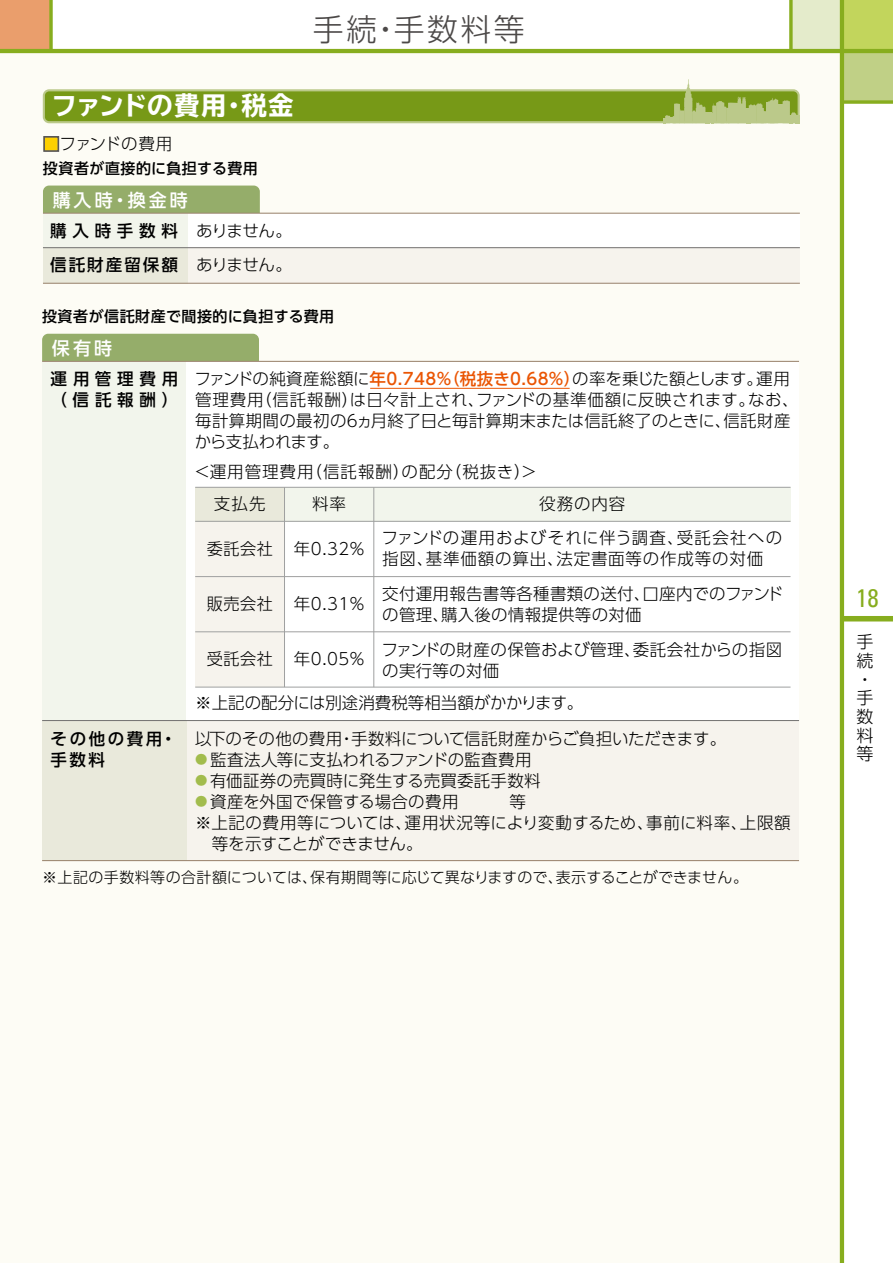
<style>
.page{position:relative;width:893px;height:1263px;background:#fff}
.page>*{position:absolute;margin:0;border:0;box-sizing:border-box;transform-origin:0 0}
.t1{font:300 30.9px "UD Shin Go Pro";letter-spacing:.08em;color:#4c4948}
.t2{font:700 expanded 25.5px "TBUD Go Std";color:#fff}
.t3{font:condensed 25.5px "Univers";color:#87ad1e}
.t4{font:500 18px "UD Shin Go Pro";letter-spacing:.17em;color:#fff}
.t5{font:300 16.95px/18.8px "UD Shin Go Pro";color:#000}
.t6{font:300 16.5px/21px "UD Shin Go Pro";letter-spacing:.015em;color:#000}
.t7{font:300 16.5px/21px "UD Shin Go Pro";letter-spacing:.05em;color:#000}
.t8{font:300 16.5px "UD Shin Go Pro";letter-spacing:-.005em;color:#000}
.t9{font:500 16.5px/34.5px "UD Shin Go Pro";letter-spacing:.12em;color:#000}
.t10{font:300 16.5px "UD Shin Go Pro";letter-spacing:.06em;color:#000}
.t11{font:300 16.5px "UD Shin Go Pro";letter-spacing:-.015em;color:#000}
.t12{font:300 16.5px "UD Shin Go Pro";letter-spacing:-.03em;color:#000}
.t13{font:500 16.5px/21px "UD Shin Go Pro";letter-spacing:.35em;color:#000}
.t14{font:500 16.5px/21.3px "UD Shin Go Pro";letter-spacing:.155em;color:#000}
.t15{font:300 16.5px "UD Shin Go Pro";letter-spacing:-.025em;color:#000}
.t16{font:300 15px "UD Shin Go Pro";letter-spacing:.01em;color:#000}
.t17{font:500 15px "UD Shin Go Pro";letter-spacing:.035em;color:#000}
.s1{color:#fdd000}
.s2{font-weight:300}
.s3{font-weight:500;color:#ea5504}
.s4{font-size:12.3px;color:#a2bc4d}
</style>
<div class="page">
<div style="left:0;top:0;width:51px;height:51px;background:#ea9e6c"></div>
<div style="left:842px;top:0;width:51px;height:51px;background:#c2d55c"></div>
<div style="left:842px;top:51px;width:51px;height:51px;background:#c0d086"></div>
<div style="left:791px;top:0;width:51px;height:51px;background:#e4ebcb"></div>
<svg style="left:49px;top:0;width:4px;height:49px"></svg>
<div style="left:0;top:51px;width:842px;height:1212px;background:#fdfcf5"></div>
<div style="left:842px;top:616px;width:51px;height:5px;background:#87ad1e"></div>
<hr style="left:840px;top:0;width:4px;height:1263px;background:#87ad1e">
<hr style="left:0;top:49px;width:893px;height:4px;background:#87ad1e">
<svg style="left:844px;top:100px;width:49px;height:4px"></svg>
<svg style="left:789px;top:0;width:4px;height:49px"></svg>
<div style="left:42px;top:334px;width:217px;height:34px;background:#95ad6a;border-radius:6px"></div>
<div style="left:42px;top:361px;width:757px;height:499px;background:#fff"></div>
<div style="left:42px;top:361px;width:145px;height:499px;background:#f2f5ec"></div>
<div style="left:42px;top:720px;width:757px;height:140px;background:linear-gradient(to right,#edece1,#faf6f2)"></div>
<hr style="left:186px;top:361px;width:1px;height:359px;background:#fff">
<hr style="left:42px;top:361px;width:757px;height:1px;background:#9d8771">
<hr style="left:42px;top:860px;width:757px;height:1px;background:#9d8771">
<hr style="left:42px;top:720px;width:757px;height:1px;background:#727171">
<div style="left:195px;top:487px;width:595px;height:34px;background:#f2f5ec"></div>
<div style="left:195px;top:487px;width:89px;height:200px;background:linear-gradient(to bottom,#eeede2,#f9f5f1)"></div>
<hr style="left:195px;top:521px;width:595px;height:1px;background:#9fa0a0">
<hr style="left:195px;top:576px;width:595px;height:1px;background:#9fa0a0">
<hr style="left:195px;top:687px;width:595px;height:1px;background:#9fa0a0">
<hr style="left:195px;top:631px;width:595px;height:1px;background:#9fa0a0">
<hr style="left:195px;top:487px;width:595px;height:1px;background:#9fa0a0">
<hr style="left:284px;top:487px;width:1px;height:200px;background:#9fa0a0">
<hr style="left:373px;top:487px;width:1px;height:200px;background:#9fa0a0">
<div style="left:43px;top:186px;width:217px;height:34px;background:#95ad6a;border-radius:6px"></div>
<div style="left:43px;top:213px;width:757px;height:70px;background:#fff"></div>
<div style="left:43px;top:213px;width:145px;height:70px;background:#f2f5ec"></div>
<div style="left:43px;top:248px;width:757px;height:35px;background:linear-gradient(to right,#edece1,#faf6f2)"></div>
<hr style="left:43px;top:283px;width:757px;height:1px;background:#9d8771">
<hr style="left:43px;top:213px;width:757px;height:1px;background:#9d8771">
<hr style="left:43px;top:247px;width:757px;height:1px;background:#727171">
<svg style="left:43px;top:79px;width:757px;height:44px"></svg>
<div style="left:43px;top:136px;width:16px;height:16px;border:2px solid #595757"></div>
<hr style="left:370px;top:388px;width:200px;height:1px;background:#ea5504">
<h2 class="t2" style="left:51px;top:92px;width:244px">ファンドの費用・税金</h2>
<p class="t15" style="left:43px;top:131px;width:131px"><span class="s1">■</span>ファンドの費用</p>
<p class="t17" style="left:43px;top:157px;width:216px">投資者が直接的に負担する費用</p>
<p class="t4" style="left:53px;top:185px;width:137px">購入時・換金時</p>
<p class="t9" style="left:50px;top:213px;width:243px">購入時手数料 <span class="s2">ありません。</span>信託財産留保額 <span class="s2">ありません。</span></p>
<h1 class="t1" style="left:313px;top:4px;width:213px">手続・手数料等</h1>
<p class="t17" style="left:42px;top:305px;width:294px">投資者が信託財産で間接的に負担する費用</p>
<p class="t4" style="left:52px;top:334px;width:62px">保有時</p>
<p class="t13" style="left:51px;top:368px;width:129px">運用管理費用（ 信託報酬）</p>
<p class="t14" style="left:51px;top:727px;width:127px">その他の費用・手数料</p>
<p class="t6" style="left:194px;top:368px;width:606px">ファンドの純資産総額に<span class="s3">年0.748％（税抜き0.68％）</span>の率を乗じた額とします。運用管理費用（信託報酬）は日々計上され、ファンドの基準価額に反映されます。なお、毎計算期間の最初の6ヵ月終了日と毎計算期末または信託終了のときに、信託財産から支払われます。</p>
<p class="t10" style="left:194px;top:459px;width:345px">＜運用管理費用（信託報酬）の配分（税抜き）＞</p>
<p class="t6" style="left:214px;top:493px;width:53px">支払先</p>
<p class="t6" style="left:207px;top:538px;width:67px">委託会社</p>
<p class="t6" style="left:312px;top:493px;width:35px">料率</p>
<p class="t6" style="left:294px;top:538px;width:73px">年0.32％</p>
<p class="t6" style="left:207px;top:592px;width:67px">販売会社</p>
<p class="t6" style="left:294px;top:592px;width:73px">年0.31％</p>
<p class="t6" style="left:539px;top:493px;width:88px">役務の内容</p>
<p class="t7" style="left:381px;top:527px;width:402px">ファンドの運用およびそれに伴う調査、受託会社への指図、基準価額の算出、法定書面等の作成等の対価</p>
<p class="t6" style="left:382px;top:583px;width:403px">交付運用報告書等各種書類の送付、口座内でのファンドの管理、購入後の情報提供等の対価</p>
<p class="t6" style="left:207px;top:648px;width:67px">受託会社</p>
<p class="t6" style="left:294px;top:648px;width:73px">年0.05％</p>
<p class="t6" style="left:381px;top:639px;width:402px">ファンドの財産の保管および管理、委託会社からの指図の実行等の対価</p>
<p class="t6" style="left:195px;top:692px;width:390px">※上記の配分には別途消費税等相当額がかかります。</p>
<p class="t8" style="left:195px;top:725px;width:533px">以下のその他の費用・手数料について信託財産からご負担いただきます。</p>
<p class="t11" style="left:195px;top:746px;width:338px"><span class="s4">●</span> 監査法人等に支払われるファンドの監査費用</p>
<p class="t6" style="left:195px;top:769px;width:347px"><span class="s4">●</span> 有価証券の売買時に発生する売買委託手数料</p>
<p class="t6" style="left:195px;top:790px;width:332px"><span class="s4">●</span> 資産を外国で保管する場合の費用　　　等</p>
<p class="t6" style="left:195px;top:811px;width:597px">※上記の費用等については、運用状況等により変動するため、事前に料率、上限額</p>
<p class="t12" style="left:212px;top:830px;width:213px">等を示すことができません。</p>
<p class="t16" style="left:42px;top:865px;width:707px">※上記の手数料等の合計額については、保有期間等に応じて異なりますので、表示することができません。</p>
<h2 class="t3" style="left:856px;top:582px;width:24px">18</h2>
<p class="t5" style="left:856px;top:632px;width:18px">手続・手数料等</p>
</div>
